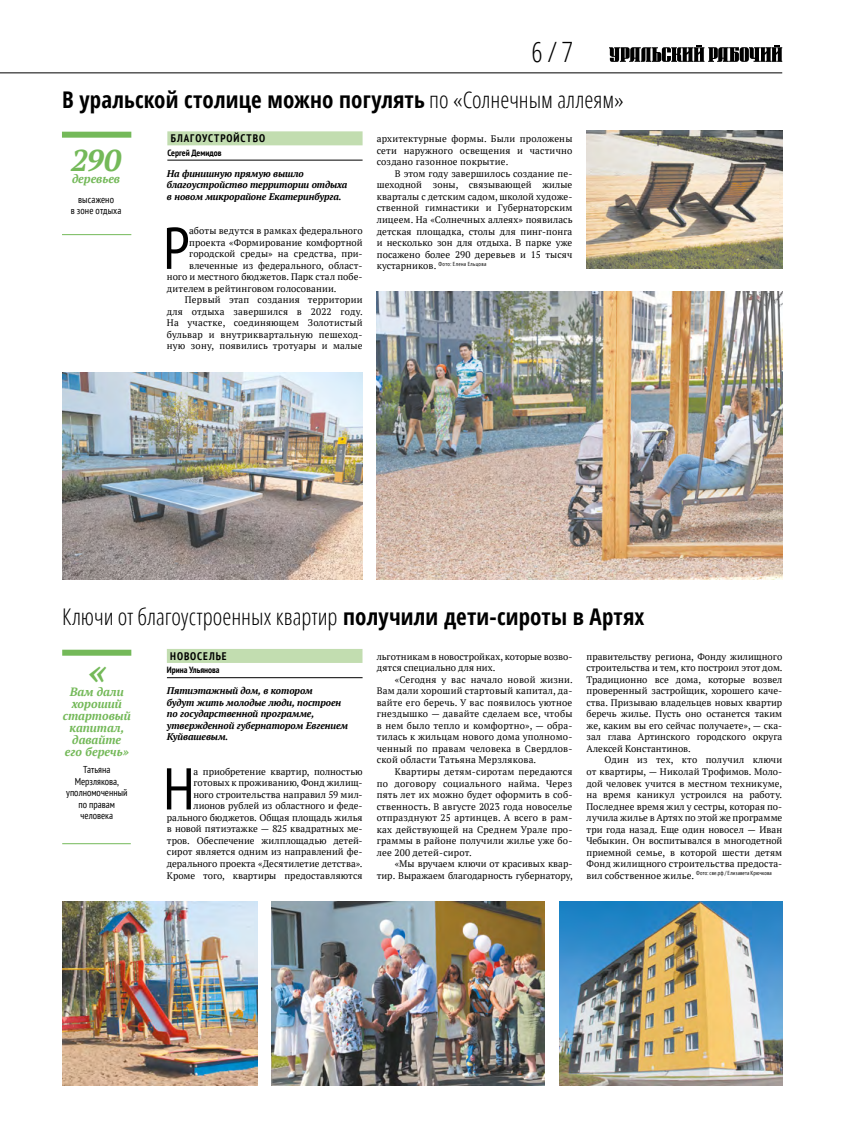
<style>
.page{position:relative;width:845px;height:1134px;background:#fff}
.page>*{position:absolute;margin:0;border:0;box-sizing:border-box;transform-origin:0 0}
.t1{font:condensed 58.8px "PT Sans";color:#000}
.t2{font:italic 700 36px "PT Serif";color:#74b959}
.t3{font:italic 700 30px "PT Serif";color:#74b959}
.t4{font:300 condensed 28px "Open Sans";color:#000}
.t5{font:300 condensed 23px "Open Sans";letter-spacing:.005em;color:#000}
.t6{font:700 condensed 23px "Open Sans";letter-spacing:.005em;color:#000}
.t7{font:italic 700 12px/12px "PT Serif";color:#74b959;text-align:center}
.t8{font:700 condensed 11px "PT Sans";letter-spacing:.085em;color:#000}
.t9{font:condensed 10px/11.5px "PT Sans";color:#000;text-align:center}
.t10{font:italic 700 9.7px/11.5px "PT Serif";letter-spacing:-.01em;color:#000}
.t11{font:9.5px/11.5px "PT Serif";letter-spacing:.01em;color:#000;text-align:justify}
.t12{font:700 condensed 9px "PT Sans";color:#000}
.t13{font:condensed 5.8px "PT Sans";letter-spacing:.025em;color:#000}
.t14{font:condensed 5.8px "PT Sans";letter-spacing:.05em;color:#000}
.s1{font-weight:300}
.s2{font-family:"PT Serif";font-stretch:normal;font-size:9.5px}
.s3{font-weight:700}
</style>
<div class="page">
<hr style="left:0;top:72px;width:782px;height:1px;background:#000">
<svg style="left:609px;top:45px;width:173px;height:17px"></svg>
<hr style="left:167px;top:160px;width:195px;height:1px;background:#000">
<div style="left:167px;top:131px;width:195px;height:14px;background:#c2ddb0"></div>
<hr style="left:167px;top:677px;width:195px;height:1px;background:#000">
<div style="left:167px;top:649px;width:195px;height:14px;background:#c2ddb0"></div>
<img style="left:377px;top:292px;width:405px;height:287px">
<img style="left:586px;top:131px;width:196px;height:138px">
<img style="left:62px;top:372px;width:300px;height:207px">
<img style="left:272px;top:901px;width:272px;height:184px">
<img style="left:560px;top:901px;width:222px;height:184px">
<img style="left:62px;top:901px;width:196px;height:184px">
<div style="left:62px;top:650px;width:69px;height:6px;background:#74b959"></div>
<hr style="left:62px;top:843px;width:69px;height:1px;background:#74b959">
<div style="left:62px;top:132px;width:69px;height:6px;background:#74b959"></div>
<hr style="left:62px;top:234px;width:69px;height:1px;background:#74b959">
<h3 class="t4" style="left:531px;top:33px;width:43px">6 / 7</h3>
<h3 class="t6" style="left:62px;top:83px;width:563px">В уральской столице можно погулять <span class="s1">по «Солнечным аллеям»</span></h3>
<h3 class="t3" style="left:71px;top:140px;width:52px">290</h3>
<p class="t7" style="left:72px;top:172px;width:50px">деревьев</p>
<p class="t9" style="left:71px;top:193px;width:52px">высажено<br>в зоне отдыха</p>
<p class="t8" style="left:171px;top:131px;width:96px">БЛАГОУСТРОЙСТВО</p>
<p class="t12" style="left:167px;top:147px;width:56px">Сергей Демидов</p>
<p class="t10" style="left:167px;top:168px;width:182px">На финишную прямую вышло благоустройство территории отдыха в новом микрорайоне Екатеринбурга.</p>
<h1 class="t1" style="left:163px;top:210px;width:28px">Р</h1>
<p class="t11" style="left:189px;top:225px;width:175px">аботы ведутся в рамках федерального</p>
<p class="t11" style="left:189px;top:237px;width:175px">проекта «Формирование комфортной</p>
<p class="t11" style="left:189px;top:248px;width:175px">городской среды» на средства, при-</p>
<p class="t11" style="left:189px;top:260px;width:175px">влеченные из федерального, област-</p>
<p class="t11" style="left:167px;top:271px;width:197px">ного и местного бюджетов. Парк стал побе-</p>
<p class="t11" style="left:167px;top:283px;width:171px">дителем в рейтинговом голосовании.</p>
<p class="t11" style="left:185px;top:294px;width:179px">Первый этап создания территории</p>
<p class="t11" style="left:167px;top:306px;width:197px">для отдыха завершился в 2022 году.</p>
<p class="t11" style="left:167px;top:317px;width:197px">На участке, соединяющем Золотистый</p>
<p class="t11" style="left:167px;top:329px;width:197px">бульвар и внутриквартальную пешеход-</p>
<p class="t11" style="left:167px;top:340px;width:197px">ную зону, появились тротуары и малые</p>
<p class="t11" style="left:377px;top:133px;width:197px">архитектурные формы. Были проложены сети наружного освещения и частично создано газонное покрытие.</p>
<p class="t11" style="left:377px;top:168px;width:197px;text-indent:18px">В этом году завершилось создание пе&shy;шеходной зоны, связывающей жилые кварталы с детским садом, школой художе&shy;ственной гимнастики и Губернаторским лицеем. На «Солнечных аллеях» появилась детская площадка, столы для пинг-понга и несколько зон для отдыха. В парке уже посажено более 290 деревьев и 15 тысяч</p>
<p class="t14" style="left:377px;top:260px;width:111px"><span class="s2">кустарников.</span> Фото: Елена Ельцова</p>
<h3 class="t5" style="left:62px;top:601px;width:584px">Ключи от благоустроенных квартир <span class="s3">получили дети-сироты в Артях</span></h3>
<p class="t12" style="left:167px;top:664px;width:54px">Ирина Ульянова</p>
<p class="t10" style="left:167px;top:685px;width:183px">Пятиэтажный дом, в котором<br>будут жить молодые люди, построен по государственной программе, утвержденной губернатором Евгением<br>Куйвашевым.</p>
<p class="t8" style="left:170px;top:649px;width:58px">НОВОСЕЛЬЕ</p>
<p class="t11" style="left:377px;top:651px;width:197px">льготникам в новостройках, которые возво&shy;дятся специально для них.</p>
<p class="t11" style="left:377px;top:674px;width:197px;text-indent:18px">«Сегодня у вас начало новой жизни.<br>Вам дали хороший стартовый капитал, да&shy;вайте его беречь. У вас появилось уютное гнездышко — давайте сделаем все, чтобы в нем было тепло и комфортно», — обра&shy;тилась к жильцам нового дома уполномо&shy;ченный по правам человека в Свердлов&shy;ской области Татьяна Мерзлякова.</p>
<p class="t11" style="left:377px;top:766px;width:197px;text-indent:18px">Квартиры детям-сиротам передаются по договору социального найма. Через пять лет их можно будет оформить в соб&shy;ственность. В августе 2023 года новоселье отпразднуют 25 артинцев. А всего в рам&shy;ках действующей на Среднем Урале про&shy;граммы в районе получили жилье уже бо&shy;лее 200 детей-сирот.</p>
<p class="t11" style="left:377px;top:858px;width:197px;text-align:right">«Мы вручаем ключи от красивых квар&shy;тир. Выражаем благодарность губернатору,</p>
<p class="t11" style="left:586px;top:651px;width:197px">правительству региона, Фонду жилищного строительства и тем, кто построил этот дом.<br>Традиционно все дома, которые возвел проверенный застройщик, хорошего каче&shy;ства. Призываю владельцев новых квартир беречь жилье. Пусть оно останется таким же, каким вы его сейчас получаете», — ска&shy;зал глава Артинского городского округа Алексей Константинов.</p>
<p class="t11" style="left:586px;top:754px;width:197px;text-indent:18px">Один из тех, кто получил ключи от квартиры, — Николай Трофимов. Моло&shy;дой человек учится в местном техникуме, на время каникул устроился на работу.<br>Последнее время жил у сестры, которая по&shy;лучила жилье в Артях по этой же программе три года назад. Еще один новосел — Иван Чебыкин. Он воспитывался в многодетной приемной семье, в которой шести детям Фонд жилищного строительства предоста-</p>
<p class="t13" style="left:586px;top:869px;width:187px"><span class="s2">вил собственное жилье.</span> Фото: све.рф / Елизавета Крючкова</p>
<h2 class="t2" style="left:88px;top:647px;width:19px">«</h2>
<p class="t7" style="left:63px;top:685px;width:70px">Вам дали хороший стартовый капитал, давайте его беречь»</p>
<p class="t9" style="left:66px;top:763px;width:63px">Татьяна<br>Мерзлякова, уполномоченный по правам человека</p>
<p class="t11" style="left:167px;top:766px;width:197px;text-align:right">а приобретение квартир, полностью готовых к проживанию, Фонд жилищ-<br>ного строительства направил 59 мил&shy;лионов рублей из областного и феде&shy;рального бюджетов. Общая площадь жилья в новой пятиэтажке — 825 квадратных ме&shy;тров. Обеспечение жилплощадью детей&shy;сирот является одним из направлений фе&shy;дерального проекта «Десятилетие детства».<br>Кроме того, квартиры предоставляются</p>
<h1 class="t1" style="left:163px;top:751px;width:33px">Н</h1>
</div>
